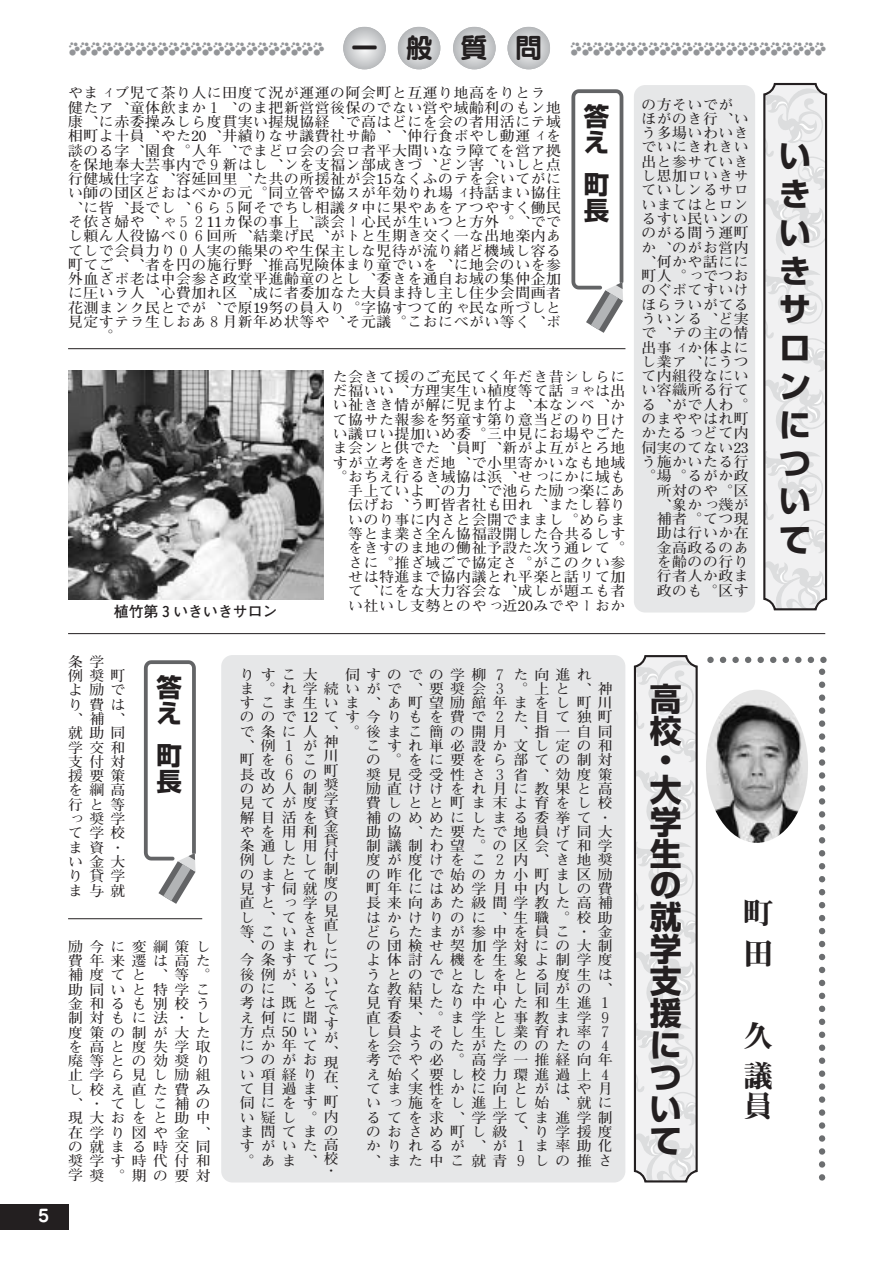
<style>
.page{position:relative;width:893px;height:1262px;background:#fff}
.page>*{position:absolute;margin:0;border:0;box-sizing:border-box;transform-origin:0 0}
.t1{font:700 31.95px/31.5px "Shin Go";color:#231f20;text-align:justify}
.t2{font:29.7px/41px "Midashi Min MA31";color:#231f20}
.t3{font:27.6px "Seurat CID B";color:#231f20}
.t4{font:700 25.5px/25.5px "Shin Go";color:#231f20}
.t5{font:21.3px "Kazarikei Btype";color:#939598}
.t6{font:16.95px "Seurat CID B";color:#fff}
.t7{font:700 14.85px "Futo Go B101";color:#231f20}
.t8{font:700 14.25px/14.2px "Futo Min A101";letter-spacing:.035em;color:#231f20;text-align:justify;scale:1.04 1}
.t9{font:700 14.25px/14.2px "Futo Min A101";letter-spacing:.415em;color:#231f20;text-align:right;scale:1.04 1}
</style>
<div class="page">
<div style="left:0;top:1203px;width:68px;height:26px;background:#231f20"></div>
<hr style="left:68px;top:348px;width:557px;height:1px;background:#231f20">
<svg style="left:343px;top:27px;width:43px;height:42px"></svg>
<svg style="left:398px;top:27px;width:42px;height:42px"></svg>
<svg style="left:453px;top:27px;width:42px;height:42px"></svg>
<svg style="left:507px;top:27px;width:43px;height:42px"></svg>
<hr style="left:68px;top:918px;width:134px;height:1px;background:#231f20">
<hr style="left:68px;top:633px;width:757px;height:1px;background:#231f20">
<svg style="left:571px;top:89px;width:52px;height:244px"></svg>
<div style="left:634px;top:85px;width:121px;height:527px;background:#e6e7e8;border-radius:11px"></div>
<div style="left:764px;top:84px;width:62px;height:172px;background:#f1f1f2"></div>
<svg style="left:766px;top:198px;width:58px;height:56px"></svg>
<svg style="left:764px;top:84px;width:62px;height:106px"></svg>
<div style="left:764px;top:256px;width:62px;height:182px;background:#f1f1f2"></div>
<svg style="left:766px;top:380px;width:58px;height:56px"></svg>
<svg style="left:766px;top:270px;width:58px;height:102px"></svg>
<div style="left:764px;top:438px;width:62px;height:171px;background:#f1f1f2"></div>
<svg style="left:764px;top:561px;width:62px;height:48px"></svg>
<svg style="left:766px;top:451px;width:58px;height:102px"></svg>
<div style="left:763px;top:83px;width:64px;height:527px;border:2px solid #231f20;border-radius:10px"></div>
<img style="left:68px;top:370px;width:255px;height:230px">
<div style="left:221px;top:655px;width:404px;height:527px;background:#e6e7e8;border-radius:11px"></div>
<img style="left:706px;top:689px;width:102px;height:153px;border-radius:50%">
<svg style="left:710px;top:656px;width:115px;height:7px"></svg>
<svg style="left:819px;top:671px;width:6px;height:510px"></svg>
<div style="left:635px;top:656px;width:61px;height:172px;background:#f1f1f2"></div>
<svg style="left:637px;top:770px;width:57px;height:56px"></svg>
<svg style="left:635px;top:656px;width:61px;height:106px"></svg>
<div style="left:635px;top:828px;width:61px;height:182px;background:#f1f1f2"></div>
<svg style="left:637px;top:952px;width:57px;height:56px"></svg>
<svg style="left:637px;top:842px;width:57px;height:102px"></svg>
<div style="left:635px;top:1010px;width:61px;height:171px;background:#f1f1f2"></div>
<svg style="left:635px;top:1133px;width:61px;height:48px"></svg>
<svg style="left:637px;top:1024px;width:57px;height:101px"></svg>
<div style="left:634px;top:655px;width:63px;height:527px;border:2px solid #231f20;border-radius:10px"></div>
<svg style="left:144px;top:660px;width:52px;height:243px"></svg>
<p class="t6" style="left:38px;top:1209px;width:13px">5</p>
<h3 class="t3" style="left:351px;top:38px;width:193px">一般質問</h3>
<p class="t8" style="left:68px;top:102px;width:475px">健たア、童体飲まか１、のま把新営営後保のでない営や域齢利のもン地康、に赤委操みしら度貫実い握規協経、で高はどにを会の者用活にテ域相町よ十員、やた20、井績りなサ議費社サ齢、、仲行食ボやし動運ィを談のる字、園食。人年、でまどロ会の会ロ者平大間いなラ障てを営ア拠を保地奉大芸事内で９新はし、ンを支福ン部成きづ、どン害、いしと点行健域仕字な、容延回里、た共の所援祉が会15なくふのテを会いてがにい師の団区どおはべかの元。同立管や協スが年効りれ場ィ持話まい協住、に皆、長でし、６ら５阿そでちし相議タ中に果やあをアつやすく働民そ依さ婦や、ゃ５２11カ保の事上、談会ー心民が生いつと方外。、ででし頼ん人役協べ０６回所、結業げ民、がトと生期き交く一な出地楽内あてしで会員力り０人実の熊果のや生保主しな児待が流り緒ど機域し容る町てご、、者を円の施行野、推高児険体まり童でいを、に地会のいを参外血ざボ老は中会参さ政堂平進齢童のとし、委きを通自お域の集仲企加に圧いラ人、心費加れ区、成に者委加なた大員ま持し主し住少会間画者花測まンク民とでが、で原19努の員入り。字協すつて的ゃ民な所づしと見定すテラ生しおあ８月新年め状等や、そ元議。こおにべがい等く、ボ</p>
<h3 class="t5" style="left:68px;top:37px;width:257px">aaaaaaaaaaaaaaaaaaaaaaa</h3>
<h3 class="t5" style="left:570px;top:37px;width:257px">aaaaaaaaaaaaaaaaaaaaaaa</h3>
<p class="t8" style="left:68px;top:88px;width:460px">やまィブ児て茶り人に田度て況が運運の阿会町と互運り地高をりとラ</p>
<p class="t8" style="left:641px;top:99px;width:90px">の方そいでが</p>
<h3 class="t4" style="left:584px;top:107px;width:27px">答え</h3>
<h3 class="t4" style="left:584px;top:175px;width:27px">町長</h3>
<p class="t8" style="left:641px;top:113px;width:105px;text-align:right">ほがのき行、いう多場いわいきでいにきれきい出と参サていきし思加ロいきサていしンるサロいまてはとロンるすい民いンののがる間う運町か、のがお営内、何かや話にに町人。っでつおのぐボてすいけほらラいがてるういンる、ど実で、テの主の情出事ィか体よにし業ア、にうつて内組役なにいい容織所る行てる、がで人わ。のまややはれ町かたるっどて内伺実のてない23う施かいたる行。場。るがか政所対のや。区、象かっ幾が補者。てつ現助は行いか在金高政るのあを齢のの行り行者人か政ま政のも。区す</p>
<h1 class="t1" style="left:779px;top:141px;width:33px;line-height:38.4px">いきいきサロンについて</h1>
<p class="t8" style="left:99px;top:331px;width:16px">。</p>
<p class="t8" style="left:333px;top:371px;width:283px;text-align:right">た会きて援のご充民てく年だき昔シしらにだ福いい、方理実生い植度等て話ョゃは出い祉きき情が解に児ま竹よ、本なンべ、かて協サた報参を努童す第り意当どのり日けい議ロい提加いめ委。三中見にお場やごたま会ンと供でた、員町、新がよ互がとろ地すが立考をきだ地、で小里寄かいなも地域。おちえ行るき域協は浜、せっにかに域も手上ていよ、の力、で池らた励っ楽にあ伝げお、う町皆者社も田れ、またし暮りいのり事に内さと会開でままし。めらま等とま業さ全ん協福設開した合共るしすをきすのま地の働祉予設た次う通レて。さに。推ざ域ごで協定さ。がこのクい参せは特進まで協内議とれ平楽と話リて加て、にをな大力容会な、成しが題エも者い社いし支勢とのやっ近20みでやーおか</p>
<p class="t7" style="left:114px;top:606px;width:165px">植竹第３いきいきサロン</p>
<p class="t8" style="left:68px;top:656px;width:36px">条学</p>
<p class="t8" style="left:68px;top:670px;width:57px">例奨町よ励でり費は、補、就助同学交和支付対援要策を綱高行と等っ奨学て学校ま資・い金大り貸学ま与就</p>
<h3 class="t4" style="left:156px;top:678px;width:27px">答え</h3>
<h3 class="t4" style="left:156px;top:746px;width:27px">町長</h3>
<p class="t8" style="left:68px;top:941px;width:138px">励今に変綱策し費年来遷は高た補度てと、等。助同いと特学こ金和るも別校う制対もに法・し度策の制が大たを高と度失学取廃等との効奨り止学ら見し励組し校え直た費み、・てしこ補の現大おをと助中在学り図や金、の就まる時交同奨学す時代付和学奨。期の要対</p>
<p class="t9" style="left:345px;top:669px;width:238px">伺すのでの学柳７た向進れ</p>
<p class="t8" style="left:240px;top:669px;width:77px">りすこ大</p>
<p class="t9" style="left:240px;top:683px;width:360px">ま。れ学続いがで、要奨会３。上と、神すこま生いま、あ町望励館年まをし町川のので12てす今りもを費で２た目て独町で条に人、。後まこ簡の開月、指一自同こすれ単必設か文し定の和<br>の。をに要をら部ての制対<br>奨見受受性さ３省、効度策<br>励直けけをれ月に教果と高<br>費しとと町ま末よ育をし校<br>補のめめにしまる委挙て・<br>助協、た要たで地員げ同大<br>制議制わ望。の区会て和学<br>度が度けをこ２内、き地奨<br>の昨化で始のカ小町ま区励<br>町年にはめ学月中内しの費<br>長来向あた級間学教た高補<br>はかけりのに、生職。校助<br>どらたまが参中を員こ・金<br>の団検せ契加学対にの大制<br>よ体討ん機を生象よ制学度<br>うとのでとしをとる度生は<br>な教結しなた中し同がの、<br>見育果たり中心た和生進１<br>直委、。ま学と事教ま学９<br>し員よそし生し業育れ率７<br>を会うのたがたののたの４<br>考でや必。高学一推経向年<br>え始く要し校力環進過上４<br>てま実性かに向とがはや月<br>いっ施をし進上し始、就に<br>るてを求、学学てま進学制<br>のおさめ町し級、り学援度<br>かりれるが、が１ま率助化<br>、また中こ就青９しの推さ</p>
<p class="t8" style="left:324px;top:737px;width:16px">神川町奨学資金貸付制度の見直しについてですが、</p>
<p class="t8" style="left:324px;top:1057px;width:16px">現在、</p>
<p class="t8" style="left:240px;top:1097px;width:97px">伺にをす町い疑し。内ま問てまのすがいた高。あま、校</p>
<p class="t8" style="left:324px;top:1165px;width:16px">・</p>
<p class="t8" style="left:240px;top:740px;width:77px">、例１が町を６こ長改６ののめ人制見てが度解目活をやを用利条通し用例したしのまとて見す伺就直とっ学し、てを等こいさ、のまれ今条すて後例がいのに、る考は既とえ何に聞方点 50 いにか年てつのがおい項経りて目過ま</p>
<h1 class="t1" style="left:649px;top:687px;width:33px">高校・大学生の就学支援について</h1>
<h2 class="t2" style="left:743px;top:896px;width:31px">町田</h2>
<h2 class="t2" style="left:743px;top:1019px;width:31px">久議</h2>
<h2 class="t2" style="left:743px;top:1089px;width:31px">員</h2>
</div>
